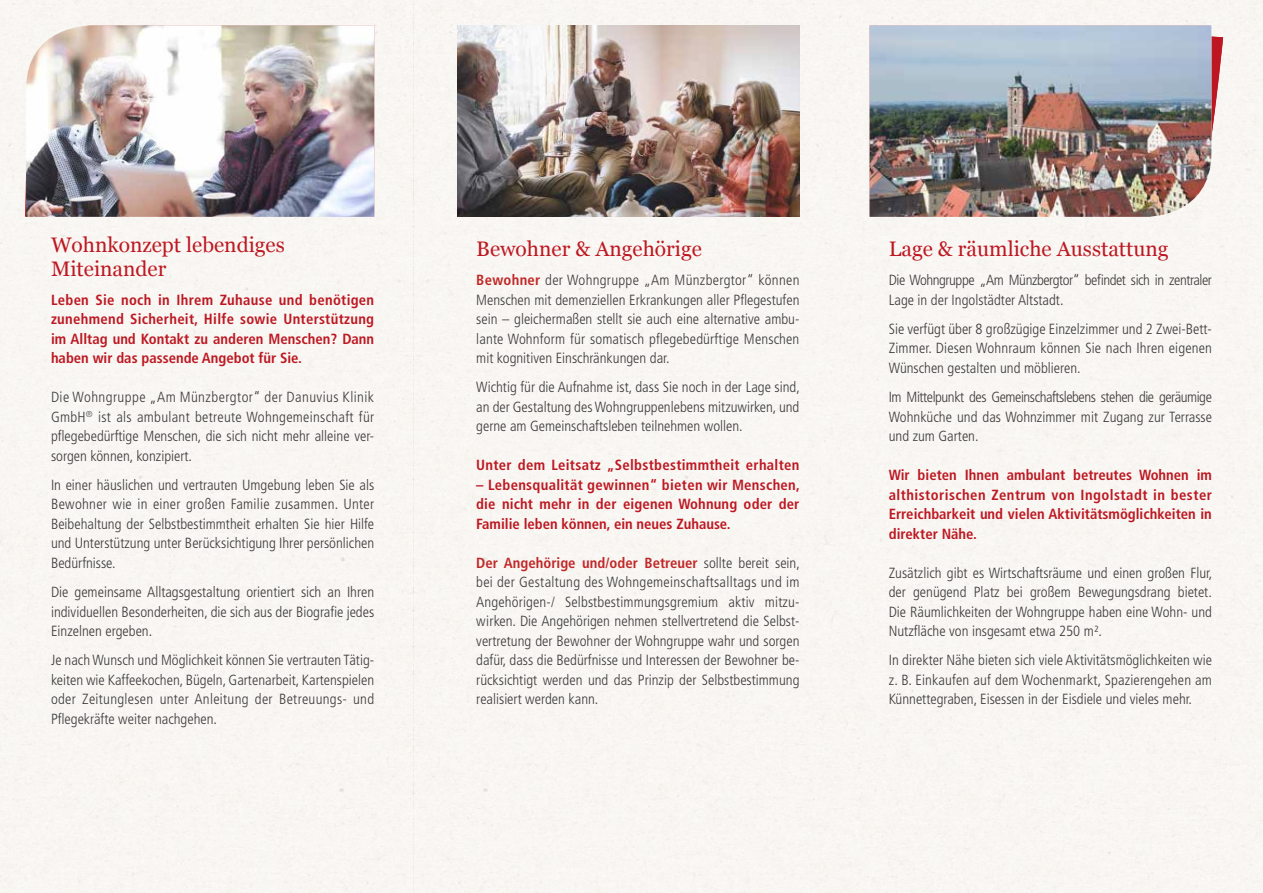
<style>
.page{position:relative;width:1263px;height:893px;background:#f9f6f2}
.page>*{position:absolute;margin:0;border:0;box-sizing:border-box;transform-origin:0 0}
.t1{font:21px/24px "Georgia";color:#bd1822}
.t2{font:300 condensed 14.7px/19.5px "Frutiger LT Std";color:#3c3b3b;text-align:justify}
.t3{font:700 condensed 14.7px/19.5px "Frutiger LT Std";color:#bd1822;text-align:justify}
.t4{font:300 condensed 14.7px/19.5px "Frutiger LT Std";letter-spacing:-.03em;color:#3c3b3b}
.t5{font:700 condensed 14.7px "Frutiger LT Std";letter-spacing:.02em;color:#bd1822}
.s1{font-weight:700;color:#c02828}
</style>
<div class="page">
<svg style="left:1211px;top:36px;width:12px;height:146px"></svg>
<img style="left:26px;top:26px;width:348px;height:191px">
<img style="left:870px;top:26px;width:341px;height:191px">
<img style="left:457px;top:26px;width:342px;height:191px">
<h1 class="t1" style="left:51px;top:233px;width:235px">Wohnkonzept lebendiges<br>Miteinander</h1>
<p class="t3" style="left:51px;top:290px;width:325px">Leben Sie noch in Ihrem Zuhause und benötigen zunehmend Sicherheit, Hilfe sowie Unterstützung im Alltag und Kontakt zu anderen Menschen? Dann haben wir das passende Angebot für Sie.</p>
<p class="t2" style="left:51px;top:387px;width:325px">Die Wohngruppe „Am Münzbergtor“ der Danuvius Klinik GmbH<sup>®</sup> ist als ambulant betreute Wohngemeinschaft für pflegebedürftige Menschen, die sich nicht mehr alleine ver&shy;sorgen können, konzipiert.</p>
<p class="t2" style="left:51px;top:475px;width:325px">In einer häuslichen und vertrauten Umgebung leben Sie als Bewohner wie in einer großen Familie zusammen. Unter Beibehaltung der Selbstbestimmtheit erhalten Sie hier Hilfe und Unterstützung unter Berücksichtigung Ihrer persönlichen Bedürfnisse.</p>
<p class="t2" style="left:51px;top:582px;width:325px">Die gemeinsame Alltagsgestaltung orientiert sich an Ihren individuellen Besonderheiten, die sich aus der Biografie jedes Einzelnen ergeben.</p>
<p class="t2" style="left:51px;top:651px;width:325px">Je nach Wunsch und Möglichkeit können Sie vertrauten Tätig&shy;keiten wie Kaffeekochen, Bügeln, Gartenarbeit, Kartenspielen oder Zeitunglesen unter Anleitung der Betreuungs- und Pflegekräfte weiter nachgehen.</p>
<h1 class="t1" style="left:476px;top:236px;width:227px">Bewohner &amp; Angehörige</h1>
<p class="t2" style="left:476px;top:270px;width:325px"><span class="s1">Bewohner</span> der Wohngruppe „Am Münzbergtor“ können Menschen mit demenziellen Erkrankungen aller Pflegestufen sein – gleichermaßen stellt sie auch eine alternative ambu&shy;lante Wohnform für somatisch pflegebedürftige Menschen mit kognitiven Einschränkungen dar.</p>
<p class="t2" style="left:476px;top:378px;width:325px">Wichtig für die Aufnahme ist, dass Sie noch in der Lage sind, an der Gestaltung des Wohngruppenlebens mitzuwirken, und gerne am Gemeinschaftsleben teilnehmen wollen.</p>
<p class="t5" style="left:476px;top:456px;width:325px">Unter dem Leitsatz „Selbstbestimmtheit erhalten</p>
<p class="t3" style="left:476px;top:475px;width:325px">– Lebensqualität gewinnen“ bieten wir Menschen, die nicht mehr in der eigenen Wohnung oder der Familie leben können, ein neues Zuhause.</p>
<p class="t2" style="left:476px;top:553px;width:325px"><span class="s1">Der Angehörige und/oder Betreuer</span> sollte bereit sein, bei der Gestaltung des Wohngemeinschaftsalltags und im Angehörigen-/ Selbstbestimmungsgremium aktiv mitzu&shy;wirken. Die Angehörigen nehmen stellvertretend die Selbst&shy;vertretung der Bewohner der Wohngruppe wahr und sorgen dafür, dass die Bedürfnisse und Interessen der Bewohner be&shy;rücksichtigt werden und das Prinzip der Selbstbestimmung realisiert werden kann.</p>
<h1 class="t1" style="left:889px;top:236px;width:281px">Lage &amp; räumliche Ausstattung</h1>
<p class="t4" style="left:889px;top:270px;width:325px">Die Wohngruppe „Am Münzbergtor“ befindet sich in zentraler<br>Lage in der Ingolstädter Altstadt.</p>
<p class="t2" style="left:889px;top:319px;width:325px">Sie verfügt über 8 großzügige Einzelzimmer und 2 Zwei-Bett-Zimmer. Diesen Wohnraum können Sie nach Ihren eigenen Wünschen gestalten und möblieren.</p>
<p class="t2" style="left:889px;top:387px;width:325px">Im Mittelpunkt des Gemeinschaftslebens stehen die geräumige Wohnküche und das Wohnzimmer mit Zugang zur Terrasse und zum Garten.</p>
<p class="t3" style="left:889px;top:465px;width:325px">Wir bieten Ihnen ambulant betreutes Wohnen im althistorischen Zentrum von Ingolstadt in bester Erreichbarkeit und vielen Aktivitätsmöglichkeiten in direkter Nähe.</p>
<p class="t2" style="left:889px;top:563px;width:325px">Zusätzlich gibt es Wirtschaftsräume und einen großen Flur, der genügend Platz bei großem Bewegungsdrang bietet.<br>Die Räumlichkeiten der Wohngruppe haben eine Wohn- und Nutzfläche von insgesamt etwa 250 m².</p>
<p class="t2" style="left:889px;top:651px;width:325px">In direkter Nähe bieten sich viele Aktivitätsmöglichkeiten wie z. B. Einkaufen auf dem Wochenmarkt, Spazierengehen am Künnettegraben, Eisessen in der Eisdiele und vieles mehr.</p>
</div>
